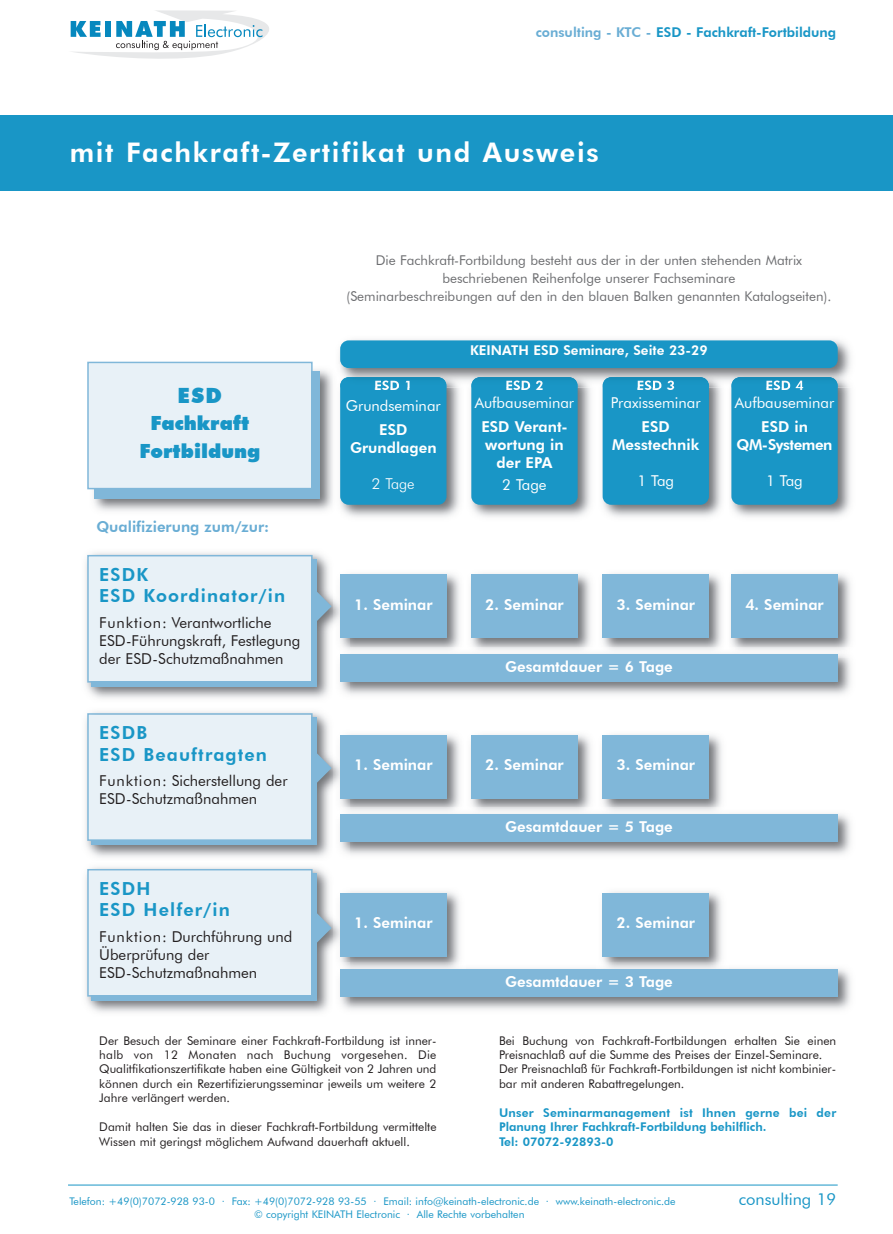
<style>
.page{position:relative;width:893px;height:1234px;background:#fff}
.page>*{position:absolute;margin:0;border:0;box-sizing:border-box;transform-origin:0 0}
.t1{font:800 27px "Futura BT";letter-spacing:.06em;color:#fff}
.t2{font:900 21px "Futura BT";color:#1996c6}
.t3{font:900 19.5px/27px "Futura BT";color:#1996c6;text-align:center}
.t4{font:800 18px/21.6px "Futura BT";letter-spacing:.06em;color:#1996c6}
.t5{font:16.5px "Futura BT";color:#1996c6}
.t6{font:800 15px/18px "Futura BT";color:#fff;text-align:center}
.t7{font:15px/18px "Futura BT";color:#231f20}
.t8{font:15px "Futura BT";color:#fff}
.t9{font:800 15px "Futura BT";color:#69add4}
.t10{font:800 15px/18px "Futura BT";letter-spacing:-.03em;color:#fff;text-align:center}
.t11{font:300 15px "Futura BT";color:#fff}
.t12{font:13.5px/18px "Futura BT";color:#6c6d70;text-align:center}
.t13{font:800 13.5px "Futura BT";color:#fff}
.t14{font:800 13.5px "Futura BT";color:#1996c6}
.t15{font:12px/14.4px "Futura BT";color:#231f20}
.t16{font:800 12px/14.4px "Futura BT";color:#1996c6}
.t17{font:10.5px "Futura BT";color:#1996c6}
.s1{color:#69add4}
</style>
<div class="page">
<div style="left:0;top:115px;width:893px;height:75px;background:#1996c6"></div>
<img style="left:85px;top:552px;width:249px;height:461px">
<svg style="left:317px;top:574px;width:15px;height:64px"></svg>
<svg style="left:317px;top:736px;width:15px;height:63px"></svg>
<svg style="left:317px;top:895px;width:15px;height:64px"></svg>
<svg style="left:70px;top:10px;width:199px;height:49px"></svg>
<hr style="left:68px;top:1184px;width:770px;height:1px;background:#1996c6">
<img style="left:88px;top:369px;width:245px;height:142px">
<div style="left:95px;top:371px;width:225px;height:127px;background:#80b7d9"></div>
<div style="left:91px;top:873px;width:226px;height:127px;background:#80b7d9"></div>
<div style="left:91px;top:717px;width:226px;height:127px;background:#80b7d9"></div>
<div style="left:91px;top:559px;width:226px;height:127px;background:#80b7d9"></div>
<div style="left:89px;top:714px;width:222px;height:125px;background:#e8f1f7"></div>
<div style="left:87px;top:713px;width:226px;height:127px;border:2px solid #80b7d9"></div>
<div style="left:89px;top:870px;width:222px;height:124px;background:#e8f1f7"></div>
<div style="left:87px;top:868px;width:226px;height:128px;border:2px solid #80b7d9"></div>
<img style="left:340px;top:387px;width:511px;height:130px">
<div style="left:340px;top:377px;width:106px;height:127px;background:#1996c6;border-radius:9px"></div>
<img style="left:465px;top:387px;width:1px;height:130px">
<div style="left:471px;top:377px;width:107px;height:127px;background:#1996c6;border-radius:9px"></div>
<img style="left:596px;top:387px;width:1px;height:130px">
<div style="left:603px;top:377px;width:106px;height:127px;background:#1996c6;border-radius:9px"></div>
<img style="left:725px;top:387px;width:3px;height:130px">
<div style="left:731px;top:377px;width:107px;height:127px;background:#1996c6;border-radius:9px"></div>
<img style="left:334px;top:573px;width:517px;height:74px">
<div style="left:340px;top:574px;width:106px;height:64px;background:#80b7d9"></div>
<img style="left:465px;top:573px;width:1px;height:74px">
<div style="left:471px;top:574px;width:107px;height:64px;background:#80b7d9"></div>
<img style="left:596px;top:573px;width:1px;height:74px">
<div style="left:603px;top:574px;width:106px;height:64px;background:#80b7d9"></div>
<div style="left:731px;top:574px;width:107px;height:64px;background:#80b7d9"></div>
<img style="left:334px;top:734px;width:388px;height:73px">
<div style="left:340px;top:734px;width:106px;height:64px;background:#80b7d9"></div>
<img style="left:465px;top:734px;width:1px;height:73px">
<div style="left:471px;top:734px;width:107px;height:64px;background:#80b7d9"></div>
<img style="left:596px;top:734px;width:1px;height:73px">
<div style="left:603px;top:734px;width:106px;height:64px;background:#80b7d9"></div>
<img style="left:334px;top:891px;width:126px;height:78px">
<div style="left:340px;top:892px;width:106px;height:64px;background:#80b7d9"></div>
<img style="left:602px;top:891px;width:120px;height:71px">
<div style="left:603px;top:892px;width:106px;height:64px;background:#80b7d9"></div>
<div style="left:89px;top:556px;width:222px;height:125px;background:#e8f1f7"></div>
<div style="left:87px;top:555px;width:226px;height:127px;border:2px solid #80b7d9"></div>
<img style="left:339px;top:339px;width:512px;height:31px">
<img style="left:340px;top:370px;width:510px;height:17px">
<img style="left:340px;top:377px;width:106px;height:8px">
<img style="left:375px;top:380px;width:34px;height:7px">
<svg style="left:465px;top:370px;width:1px;height:17px"></svg>
<img style="left:471px;top:377px;width:107px;height:8px">
<img style="left:506px;top:380px;width:37px;height:7px">
<svg style="left:596px;top:370px;width:1px;height:17px"></svg>
<img style="left:603px;top:377px;width:106px;height:8px">
<img style="left:638px;top:380px;width:36px;height:7px">
<img style="left:731px;top:377px;width:107px;height:8px">
<img style="left:766px;top:380px;width:37px;height:7px">
<div style="left:340px;top:340px;width:498px;height:28px;background:#1996c6;border-radius:9px"></div>
<img style="left:340px;top:657px;width:511px;height:38px">
<div style="left:340px;top:654px;width:498px;height:28px;background:#80b7d9"></div>
<img style="left:340px;top:807px;width:511px;height:48px">
<div style="left:340px;top:813px;width:498px;height:28px;background:#80b7d9"></div>
<img style="left:349px;top:962px;width:502px;height:48px">
<img style="left:340px;top:997px;width:9px;height:12px">
<div style="left:340px;top:969px;width:498px;height:28px;background:#80b7d9"></div>
<div style="left:89px;top:363px;width:222px;height:124px;background:#e8f1f7"></div>
<div style="left:87px;top:361px;width:226px;height:128px;border:2px solid #80b7d9"></div>
<p class="t14" style="left:536px;top:24px;width:302px"><span class="s1">consulting - KTC -</span> ESD - Fachkraft-Fortbildung</p>
<h1 class="t1" style="left:70px;top:136px;width:530px">mit Fachkraft-Zertifikat und Ausweis</h1>
<p class="t12" style="left:346px;top:250px;width:486px">Die Fachkraft-Fortbildung besteht aus der in der unten stehenden Matrix beschriebenen Reihenfolge unserer Fachseminare<br>(Seminarbeschreibungen auf den in den blauen Balken genannten Katalogseiten).</p>
<h2 class="t2" style="left:178px;top:383px;width:46px">ESD</h2>
<h3 class="t3" style="left:139px;top:410px;width:122px">Fachkraft<br>Fortbildung</h3>
<p class="t9" style="left:96px;top:517px;width:174px">Qualifizierung zum/zur:</p>
<h3 class="t4" style="left:99px;top:563px;width:187px">ESDK<br>ESD Koordinator/in</h3>
<p class="t7" style="left:99px;top:613px;width:203px">Funktion: Verantwortliche<br>ESD-Führungskraft, Festlegung der ESD-Schutzmaßnahmen</p>
<h3 class="t4" style="left:99px;top:721px;width:169px">ESDB<br>ESD Beauftragten</h3>
<p class="t7" style="left:99px;top:771px;width:190px">Funktion: Sicherstellung der<br>ESD-Schutzmaßnahmen</p>
<h3 class="t4" style="left:99px;top:877px;width:132px">ESDH<br>ESD Helfer/in</h3>
<p class="t7" style="left:99px;top:927px;width:195px">Funktion: Durchführung und<br>Überprüfung der<br>ESD-Schutzmaßnahmen</p>
<p class="t13" style="left:374px;top:377px;width:40px">ESD 1</p>
<p class="t8" style="left:346px;top:397px;width:96px">Grundseminar</p>
<p class="t6" style="left:350px;top:421px;width:88px">ESD<br>Grundlagen</p>
<p class="t11" style="left:372px;top:475px;width:44px">2 Tage</p>
<p class="t13" style="left:470px;top:342px;width:239px">KEINATH ESD Seminare, Seite 23-29</p>
<p class="t13" style="left:505px;top:377px;width:40px">ESD 2</p>
<p class="t8" style="left:475px;top:393px;width:101px">Aufbauseminar</p>
<p class="t6" style="left:481px;top:417px;width:88px">ESD Verant&shy;wortung in der EPA</p>
<p class="t8" style="left:502px;top:476px;width:46px">2 Tage</p>
<p class="t13" style="left:637px;top:377px;width:40px">ESD 3</p>
<p class="t8" style="left:611px;top:393px;width:91px">Praxisseminar</p>
<p class="t6" style="left:612px;top:417px;width:89px">ESD<br>Messtechnik</p>
<p class="t8" style="left:637px;top:471px;width:38px">1 Tag</p>
<p class="t13" style="left:765px;top:377px;width:40px">ESD 4</p>
<p class="t8" style="left:735px;top:393px;width:101px">Aufbauseminar</p>
<p class="t10" style="left:737px;top:417px;width:97px">ESD in<br>QM-Systemen</p>
<p class="t8" style="left:766px;top:471px;width:38px">1 Tag</p>
<p class="t6" style="left:354px;top:595px;width:80px">1. Seminar</p>
<p class="t6" style="left:485px;top:595px;width:80px">2. Seminar</p>
<p class="t6" style="left:617px;top:595px;width:80px">3. Seminar</p>
<p class="t6" style="left:745px;top:595px;width:80px">4. Seminar</p>
<p class="t6" style="left:505px;top:657px;width:169px">Gesamtdauer = 6 Tage</p>
<p class="t6" style="left:354px;top:755px;width:80px">1. Seminar</p>
<p class="t6" style="left:485px;top:755px;width:80px">2. Seminar</p>
<p class="t6" style="left:617px;top:755px;width:80px">3. Seminar</p>
<p class="t6" style="left:505px;top:816px;width:169px">Gesamtdauer = 5 Tage</p>
<p class="t6" style="left:354px;top:913px;width:80px">1. Seminar</p>
<p class="t6" style="left:617px;top:913px;width:80px">2. Seminar</p>
<p class="t6" style="left:505px;top:972px;width:169px">Gesamtdauer = 3 Tage</p>
<p class="t15" style="left:99px;top:1032px;width:339px;text-align:justify">Der Besuch der Seminare einer Fachkraft-Fortbildung ist inner&shy;halb von 12 Monaten nach Buchung vorgesehen. Die Qualitfikationszertifikate haben eine Gültigkeit von 2 Jahren und können durch ein Rezertifizierungsseminar jeweils um weitere 2<br>Jahre verlängert werden.</p>
<p class="t15" style="left:99px;top:1119px;width:339px">Damit halten Sie das in dieser Fachkraft-Fortbildung vermittelte<br>Wissen mit geringst möglichem Aufwand dauerhaft aktuell.</p>
<p class="t15" style="left:499px;top:1032px;width:339px">Bei Buchung von Fachkraft-Fortbildungen erhalten Sie einen Preisnachlaß auf die Summe des Preises der Einzel-Seminare.<br>Der Preisnachlaß für Fachkraft-Fortbildungen ist nicht kombinier&shy;bar mit anderen Rabattregelungen.</p>
<p class="t16" style="left:499px;top:1104px;width:339px">Unser Seminarmanagement ist Ihnen gerne bei der<br>Planung Ihrer Fachkraft-Fortbildung behilflich.<br>Tel: 07072-92893-0</p>
<p class="t17" style="left:70px;top:1194px;width:607px">Telefon: +49(0)7072-928 93-0 · Fax: +49(0)7072-928 93-55 · Email: info@keinath-electronic.de · www.keinath-electronic.de</p>
<h3 class="t5" style="left:739px;top:1189px;width:99px">consulting 19</h3>
<p class="t17" style="left:254px;top:1207px;width:272px">© copyright KEINATH Electronic · Alle Rechte vorbehalten</p>
</div>
